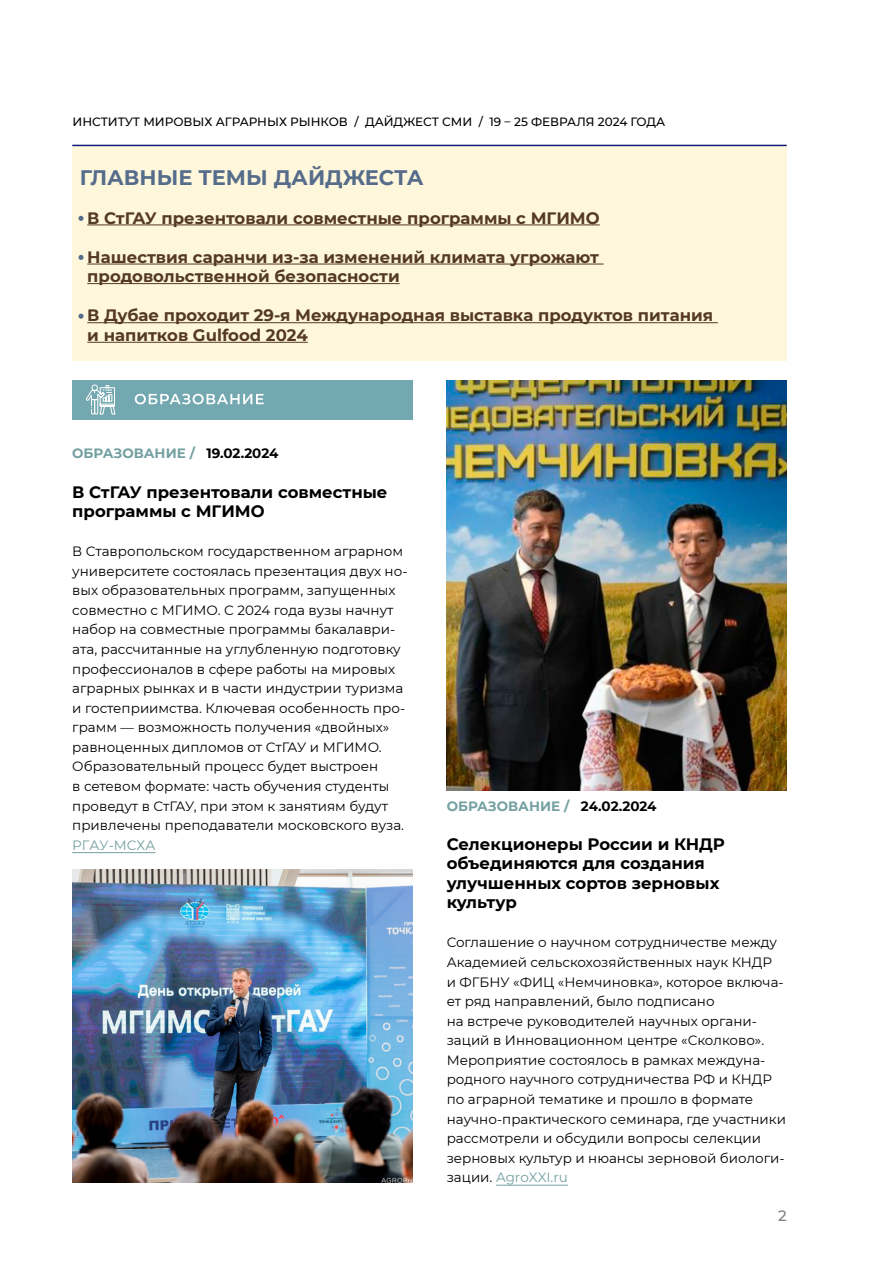
<style>
.page{position:relative;width:893px;height:1263px;background:#fff}
.page>*{position:absolute;margin:0;border:0;box-sizing:border-box;transform-origin:0 0}
.темы___события_недел{font:700 21px "Montserrat";color:#556c8b}
.текст_новостей_недел{font:700 16.5px/19.5px "Montserrat";color:#543925}
.Заголовок_новости{font:700 16.5px/19.5px "Montserrat";color:#000}
.t1{font:500 15px "Montserrat";color:#817f7e}
.основной_текст{font:13.5px/19.5px "Montserrat";color:#000}
.даты_и_разделы{font:700 13.5px "Montserrat";color:#74a0a1}
.Дайджест_росс_сми{font:500 12px "Montserrat";color:#000}
.s1{color:#000}
.s2{color:#74a0a1}
</style>
<div class="page">
<div style="left:72px;top:145px;width:715px;height:216px;background:#fff7db"></div>
<hr style="left:72px;top:852px;width:83px;height:1px;background:#74a0a1">
<hr style="left:496px;top:1185px;width:72px;height:1px;background:#74a0a1">
<hr style="left:87px;top:224px;width:513px;height:1px;background:#543925">
<hr style="left:87px;top:264px;width:517px;height:1px;background:#543925">
<hr style="left:87px;top:283px;width:313px;height:1px;background:#543925">
<hr style="left:87px;top:322px;width:631px;height:1px;background:#543925">
<hr style="left:87px;top:342px;width:221px;height:1px;background:#543925">
<hr style="left:72px;top:145px;width:715px;height:1px;background:#131a7d">
<svg style="left:78px;top:216px;width:6px;height:5px"></svg>
<svg style="left:78px;top:255px;width:6px;height:5px"></svg>
<svg style="left:78px;top:314px;width:6px;height:5px"></svg>
<div style="left:72px;top:380px;width:340px;height:40px;background:#74a8b1"></div>
<svg style="left:135px;top:394px;width:129px;height:10px"></svg>
<svg style="left:86px;top:384px;width:30px;height:31px"></svg>
<img style="left:72px;top:869px;width:340px;height:313px">
<img style="left:447px;top:380px;width:340px;height:411px">
<p class="Дайджест_росс_сми" style="left:72px;top:113px;width:594px">ИНСТИТУТ МИРОВЫХ АГРАРНЫХ РЫНКОВ / ДАЙДЖЕСТ СМИ / 19 – 25 ФЕВРАЛЯ 2024 ГОДА</p>
<p class="темы___события_недел" style="left:80px;top:162px;width:345px">ГЛАВНЫЕ ТЕМЫ ДАЙДЖЕСТА</p>
<p class="текст_новостей_недел" style="left:87px;top:207px;width:514px">В СтГАУ презентовали совместные программы с МГИМО</p>
<p class="текст_новостей_недел" style="left:87px;top:246px;width:513px">Нашествия саранчи из-за изменений климата угрожают продовольственной безопасности</p>
<p class="текст_новостей_недел" style="left:87px;top:305px;width:627px">В Дубае проходит 29-я Международная выставка продуктов питания и напитков Gulfood 2024</p>
<p class="даты_и_разделы" style="left:72px;top:444px;width:208px">ОБРАЗОВАНИЕ / <span class="s1">19.02.2024</span></p>
<p class="Заголовок_новости" style="left:72px;top:481px;width:317px">В СтГАУ презентовали совместные программы с МГИМО</p>
<p class="основной_текст" style="left:72px;top:541px;width:337px">В Ставропольском государственном аграрном университете состоялась презентация двух но&shy;вых образовательных программ, запущенных совместно с МГИМО. С 2024 года вузы начнут набор на совместные программы бакалаври&shy;ата, рассчитанные на углубленную подготовку профессионалов в сфере работы на мировых аграрных рынках и в части индустрии туризма и гостеприимства. Ключевая особенность про&shy;грамм — возможность получения «двойных» равноценных дипломов от СтГАУ и МГИМО.<br>Образовательный процесс будет выстроен<br>в сетевом формате: часть обучения студенты проведут в СтГАУ, при этом к занятиям будут привлечены преподаватели московского вуза.<br><span class="s2">РГАУ-МСХА</span></p>
<p class="даты_и_разделы" style="left:447px;top:796px;width:211px">ОБРАЗОВАНИЕ / <span class="s1">24.02.2024</span></p>
<p class="Заголовок_новости" style="left:447px;top:833px;width:280px">Селекционеры России и КНДР объединяются для создания улучшенных сортов зерновых культур</p>
<p class="основной_текст" style="left:447px;top:932px;width:341px">Соглашение о научном сотрудничестве между Академией сельскохозяйственных наук КНДР<br>и ФГБНУ «ФИЦ «Немчиновка», которое включа&shy;ет ряд направлений, было подписано<br>на встрече руководителей научных органи&shy;заций в Инновационном центре «Сколково».<br>Мероприятие состоялось в рамках междуна&shy;родного научного сотрудничества РФ и КНДР по аграрной тематике и прошло в формате научно-практического семинара, где участники рассмотрели и обсудили вопросы селекции зерновых культур и нюансы зерновой биологи&shy;зации. <span class="s2">AgroXXI.ru</span></p>
<p class="t1" style="left:778px;top:1205px;width:10px">2</p>
</div>
